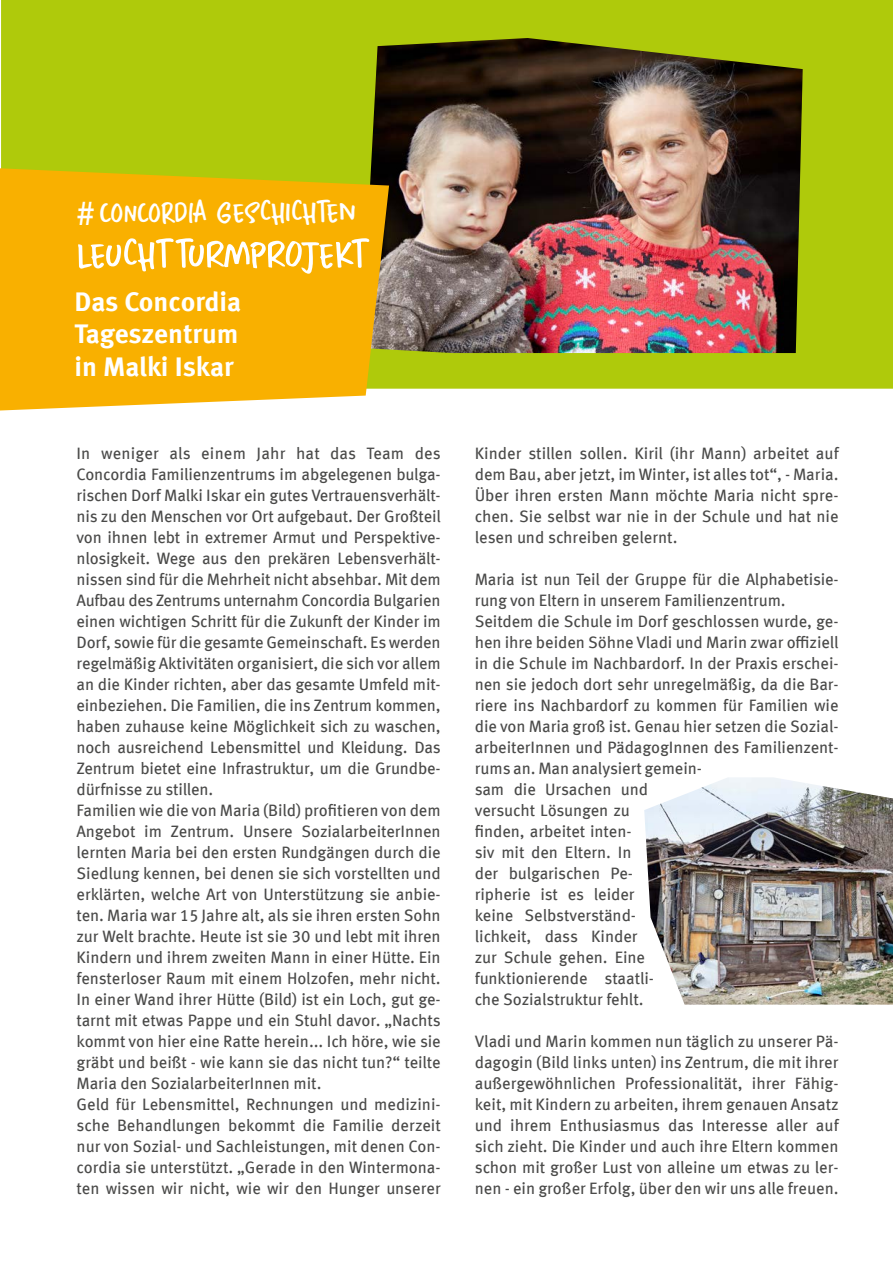
<style>
.page{position:relative;width:893px;height:1263px;background:#fff}
.page>*{position:absolute;margin:0;border:0;box-sizing:border-box;transform-origin:0 0}
.t1{font:51px "Home Education DEMO";letter-spacing:-.045em;color:#fff}
.t2{font:39px "Home Education DEMO";letter-spacing:-.03em;color:#fff}
.t3{font:700 27px/32.4px "Meta OFC";color:#fff;text-align:justify}
.t4{font:16.5px/21px "Meta OFC";letter-spacing:-.01em;color:#4a4a49}
.s1{font-family:"Meta OFC";font-size:33px}
</style>
<div class="page">
<img style="left:1px;top:0;width:892px;height:389px">
<svg style="left:0;top:168px;width:389px;height:242px;background:#f3b20a"></svg>
<img style="left:644px;top:777px;width:249px;height:228px">
<h2 class="t2" style="left:77px;top:192px;width:281px"><span class="s1">#</span>CONCORDIA Geschichten</h2>
<h1 class="t1" style="left:77px;top:228px;width:296px">Leuchtturmprojekt</h1>
<h3 class="t3" style="left:74px;top:286px;width:168px">Das Concordia Tageszentrum in Malki Iskar</h3>
<p class="t4" style="left:77px;top:442px;width:366px">In weniger als einem Jahr hat das Team des Concordia Familienzentrums im abgelegenen bulga&shy;rischen Dorf Malki Iskar ein gutes Vertrauensverhält&shy;nis zu den Menschen vor Ort aufgebaut. Der Großteil von ihnen lebt in extremer Armut und Perspektive&shy;nlosigkeit. Wege aus den prekären Lebensverhält&shy;nissen sind für die Mehrheit nicht absehbar. Mit dem Aufbau des Zentrums unternahm Concordia Bulgarien einen wichtigen Schritt für die Zukunft der Kinder im Dorf, sowie für die gesamte Gemeinschaft. Es werden regelmäßig Aktivitäten organisiert, die sich vor allem an die Kinder richten, aber das gesamte Umfeld mit&shy;einbeziehen. Die Familien, die ins Zentrum kommen, haben zuhause keine Möglichkeit sich zu waschen, noch ausreichend Lebensmittel und Kleidung. Das Zentrum bietet eine Infrastruktur, um die Grundbe&shy;dürfnisse zu stillen.<br>Familien wie die von Maria (Bild) profitieren von dem Angebot im Zentrum. Unsere SozialarbeiterInnen lernten Maria bei den ersten Rundgängen durch die Siedlung kennen, bei denen sie sich vorstellten und erklärten, welche Art von Unterstützung sie anbie&shy;ten. Maria war 15 Jahre alt, als sie ihren ersten Sohn zur Welt brachte. Heute ist sie 30 und lebt mit ihren Kindern und ihrem zweiten Mann in einer Hütte. Ein fensterloser Raum mit einem Holzofen, mehr nicht.<br>In einer Wand ihrer Hütte (Bild) ist ein Loch, gut ge&shy;tarnt mit etwas Pappe und ein Stuhl davor. „Nachts kommt von hier eine Ratte herein... Ich höre, wie sie gräbt und beißt - wie kann sie das nicht tun?“ teilte Maria den SozialarbeiterInnen mit.<br>Geld für Lebensmittel, Rechnungen und medizini&shy;sche Behandlungen bekommt die Familie derzeit nur von Sozial- und Sachleistungen, mit denen Con&shy;cordia sie unterstützt. „Gerade in den Wintermona&shy;ten wissen wir nicht, wie wir den Hunger unserer</p>
<p class="t4" style="left:475px;top:443px;width:365px;text-align:justify">Kinder stillen sollen. Kiril (ihr Mann) arbeitet auf dem Bau, aber jetzt, im Winter, ist alles tot“, - Maria.<br>Über ihren ersten Mann möchte Maria nicht spre&shy;chen. Sie selbst war nie in der Schule und hat nie lesen und schreiben gelernt.</p>
<p class="t4" style="left:475px;top:569px;width:365px">Maria ist nun Teil der Gruppe für die Alphabetisie&shy;rung von Eltern in unserem Familienzentrum.<br>Seitdem die Schule im Dorf geschlossen wurde, ge&shy;hen ihre beiden Söhne Vladi und Marin zwar offiziell in die Schule im Nachbardorf. In der Praxis erschei&shy;nen sie jedoch dort sehr unregelmäßig, da die Bar&shy;riere ins Nachbardorf zu kommen für Familien wie die von Maria groß ist. Genau hier setzen die Sozial&shy;arbeiterInnen und PädagogInnen des Familienzent&shy;rums an. Man analysiert gemein-<br>sam die Ursachen und<br>versucht Lösungen zu<br>finden, arbeitet inten-<br>siv mit den Eltern. In<br>der bulgarischen Pe-<br>ripherie ist es leider<br>keine Selbstverständ-<br>lichkeit, dass Kinder<br>zur Schule gehen. Eine<br>funktionierende staatli-<br>che Sozialstruktur fehlt.</p>
<p class="t4" style="left:475px;top:1031px;width:365px;text-align:justify">Vladi und Marin kommen nun täglich zu unserer Pä&shy;dagogin (Bild links unten) ins Zentrum, die mit ihrer außergewöhnlichen Professionalität, ihrer Fähig&shy;keit, mit Kindern zu arbeiten, ihrem genauen Ansatz und ihrem Enthusiasmus das Interesse aller auf sich zieht. Die Kinder und auch ihre Eltern kommen schon mit großer Lust von alleine um etwas zu ler&shy;nen - ein großer Erfolg, über den wir uns alle freuen.</p>
</div>
